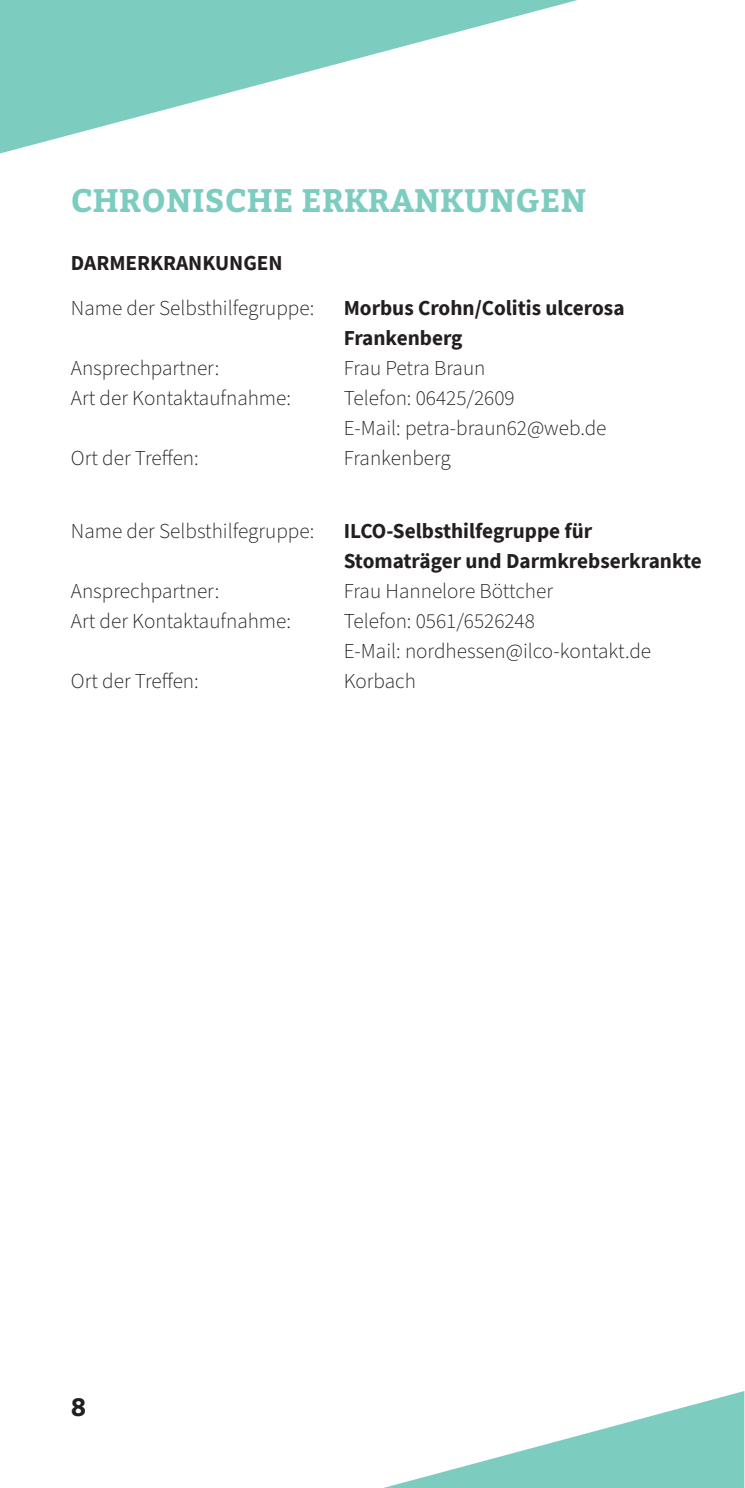
<style>
.page{position:relative;width:745px;height:1488px;background:#fff}
.page>*{position:absolute;margin:0;border:0;box-sizing:border-box;transform-origin:0 0}
.t1{font:700 32.5px "Bitter";letter-spacing:.01em;color:#7cccbf}
.t2{font:700 25px "Bitter";color:#231f20}
.t3{font:300 21.25px/30px "Source Sans Pro";color:#231f20}
.t4{font:700 21.25px/30px "Source Sans Pro";color:#231f20}
</style>
<div class="page">
<svg style="left:0;top:0;width:577px;height:154px"></svg>
<svg style="left:384px;top:1391px;width:361px;height:97px"></svg>
<h1 class="t1" style="left:71px;top:187px;width:517px">CHRONISCHE ERKRANKUNGEN</h1>
<p class="t4" style="left:71px;top:248px;width:213px">DARMERKRANKUNGEN</p>
<p class="t3" style="left:71px;top:294px;width:245px">Name der Selbsthilfegruppe:</p>
<p class="t4" style="left:344px;top:292px;width:282px">Morbus Crohn/Colitis ulcerosa<br>Frankenberg</p>
<p class="t3" style="left:71px;top:354px;width:150px">Ansprechpartner:</p>
<p class="t3" style="left:344px;top:354px;width:143px">Frau Petra Braun</p>
<p class="t3" style="left:71px;top:384px;width:222px">Art der Kontaktaufnahme:</p>
<p class="t3" style="left:344px;top:384px;width:264px">Telefon: 06425/2609<br>E-Mail: petra-braun62@web.de</p>
<p class="t3" style="left:71px;top:444px;width:129px">Ort der Treffen:</p>
<p class="t3" style="left:344px;top:444px;width:109px">Frankenberg</p>
<p class="t3" style="left:71px;top:518px;width:245px">Name der Selbsthilfegruppe:</p>
<p class="t4" style="left:344px;top:515px;width:360px">ILCO-Selbsthilfegruppe für<br>Stomaträger und Darmkrebserkrankte</p>
<p class="t3" style="left:71px;top:578px;width:150px">Ansprechpartner:</p>
<p class="t3" style="left:344px;top:578px;width:211px">Frau Hannelore Böttcher</p>
<p class="t3" style="left:71px;top:608px;width:222px">Art der Kontaktaufnahme:</p>
<p class="t3" style="left:344px;top:608px;width:309px">Telefon: 0561/6526248<br>E-Mail: nordhessen@ilco-kontakt.de</p>
<p class="t3" style="left:71px;top:668px;width:129px">Ort der Treffen:</p>
<p class="t3" style="left:344px;top:668px;width:74px">Korbach</p>
<p class="t2" style="left:71px;top:1396px;width:17px">8</p>
</div>
